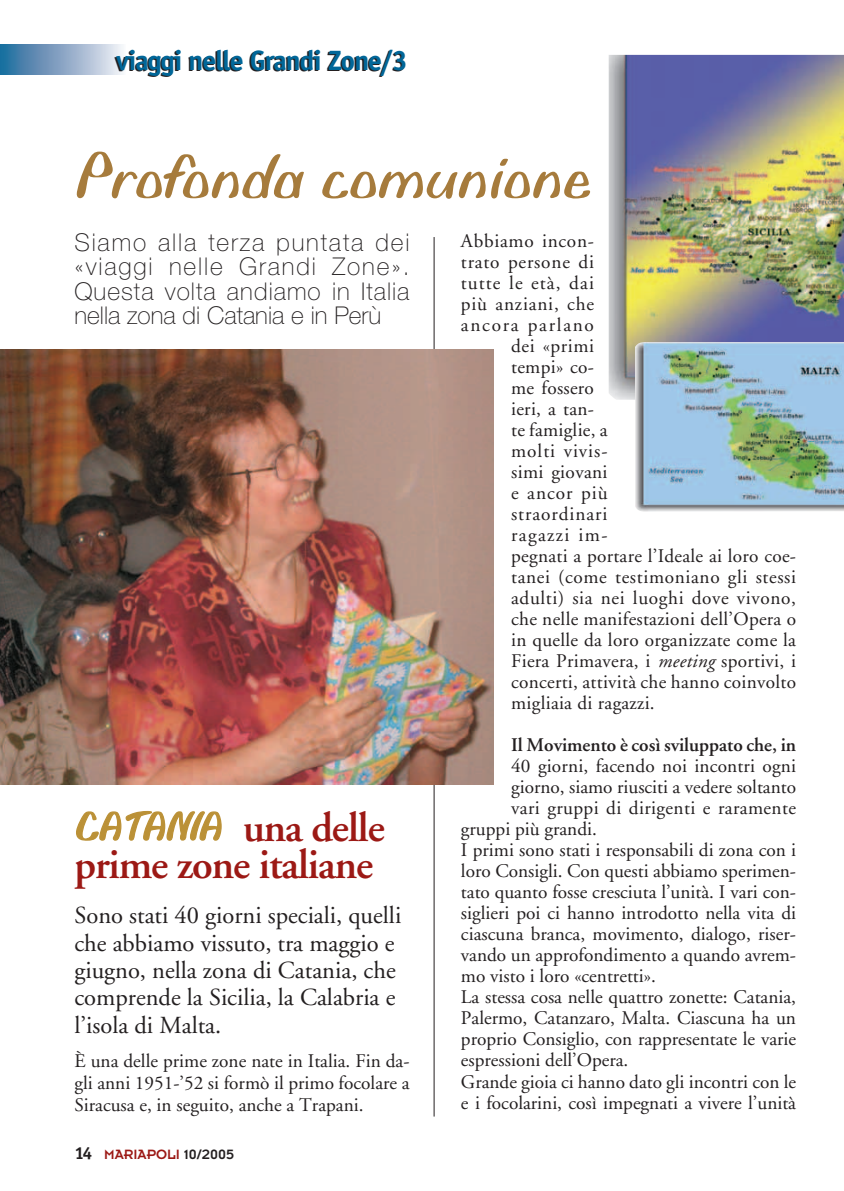
<style>
.page{position:relative;width:844px;height:1191px;background:#fff}
.page>*{position:absolute;margin:0;border:0;box-sizing:border-box;transform-origin:0 0}
.t1{font:70px "Biffo";color:#a67b3c}
.t2{font:600 42px/37.8px "Adobe Garamond";letter-spacing:-.025em;color:#9c1915}
.t3{font:700 28px "Officina Sans";letter-spacing:-.04em;color:#016799}
.t4{font:24.5px/27.3px "Adobe Garamond";color:#231f20}
.t5{font:100 24.5px/24.5px "Helvetica Neue";letter-spacing:.04em;color:#231f20;text-align:justify}
.t6{font:19.25px/22.1px "Adobe Garamond";color:#231f20;text-align:justify}
.t7{font:19.25px "Adobe Garamond";letter-spacing:.035em;color:#231f20}
.t8{font:19.25px "Adobe Garamond";letter-spacing:.02em;color:#231f20}
.t9{font:19.25px "Adobe Garamond";letter-spacing:.05em;color:#231f20}
.t10{font:600 19.25px "Adobe Garamond";color:#231f20}
.t11{font:19.25px "Adobe Garamond";letter-spacing:.045em;color:#231f20}
.t12{font:19.25px "Adobe Garamond";letter-spacing:.055em;color:#231f20}
.t13{font:19.25px "Adobe Garamond";letter-spacing:.04em;color:#231f20}
.t14{font:19.25px "Adobe Garamond";letter-spacing:.09em;color:#231f20}
.t15{font:19.25px "Adobe Garamond";letter-spacing:.075em;color:#231f20}
.t16{font:19.25px "Adobe Garamond";letter-spacing:.03em;color:#231f20}
.t17{font:14.88px "Insignia";color:#9c1915}
.s1{font-family:"Biffo";font-weight:400;color:#bb9137}
.s2{font-family:"Officina Sans";font-weight:700;font-size:17.5px;color:#231f20}
.s3{color:#231f20}
.s4{font-style:italic}
</style>
<div class="page">
<hr style="left:433px;top:237px;width:1px;height:879px;background:#231f20">
<svg style="left:0;top:45px;width:123px;height:29px;background:#88a8c6"></svg>
<img style="left:0;top:349px;width:493px;height:435px">
<img style="left:608px;top:55px;width:235px;height:345px">
<img style="left:635px;top:342px;width:208px;height:170px">
<h3 class="t3" style="left:116px;top:50px;width:293px">viaggi nelle Grandi Zone/3</h3>
<h1 class="t1" style="left:74px;top:148px;width:517px">Profonda comunione</h1>
<p class="t5" style="left:74px;top:233px;width:336px">Siamo alla terza puntata dei «viaggi nelle Grandi Zone».<br>Questa volta andiamo in Italia nella zona di Catania e in Perù</p>
<h2 class="t2" style="left:74px;top:812px;width:312px"><span class="s1">CATANIA</span> una delle prime zone italiane</h2>
<p class="t4" style="left:74px;top:904px;width:328px">Sono stati 40 giorni speciali, quelli che abbiamo vissuto, tra maggio e giugno, nella zona di Catania, che comprende la Sicilia, la Calabria e l’isola di Malta.</p>
<p class="t6" style="left:74px;top:1051px;width:336px">È una delle prime zone nate in Italia. Fin da&shy;gli anni 1951-’52 si formò il primo focolare a Siracusa e, in seguito, anche a Trapani.</p>
<p class="t17" style="left:74px;top:1148px;width:161px"><span class="s2">14</span> MARIAPOLI <span class="s3">10/2005</span></p>
<p class="t7" style="left:461px;top:233px;width:134px">Abbiamo incon-</p>
<p class="t11" style="left:461px;top:254px;width:134px">trato persone di</p>
<p class="t12" style="left:461px;top:275px;width:134px">tutte le età, dai</p>
<p class="t13" style="left:461px;top:296px;width:134px">più anziani, che</p>
<p class="t14" style="left:461px;top:317px;width:134px">ancora parlano</p>
<p class="t16" style="left:511px;top:338px;width:84px">dei «primi</p>
<p class="t6" style="left:511px;top:358px;width:84px">tempi» co-</p>
<p class="t6" style="left:511px;top:379px;width:84px">me fossero</p>
<p class="t6" style="left:511px;top:400px;width:84px">ieri, a tan-</p>
<p class="t6" style="left:511px;top:421px;width:98px">te famiglie, a</p>
<p class="t9" style="left:511px;top:443px;width:98px">molti vivis-</p>
<p class="t8" style="left:511px;top:464px;width:98px">simi giovani</p>
<p class="t9" style="left:511px;top:485px;width:98px">e ancor più</p>
<p class="t9" style="left:511px;top:506px;width:98px">straordinari</p>
<p class="t15" style="left:511px;top:527px;width:98px">ragazzi im-</p>
<p class="t6" style="left:511px;top:547px;width:286px">pegnati a portare l’Ideale ai loro coe-</p>
<p class="t7" style="left:511px;top:569px;width:286px">tanei (come testimoniano gli stessi</p>
<p class="t7" style="left:511px;top:590px;width:286px">adulti) sia nei luoghi dove vivono,</p>
<p class="t6" style="left:511px;top:610px;width:286px">che nelle manifestazioni dell’Opera o</p>
<p class="t6" style="left:511px;top:631px;width:286px">in quelle da loro organizzate come la</p>
<p class="t6" style="left:511px;top:652px;width:286px">Fiera Primavera, i <span class="s4">meeting</span> sportivi, i</p>
<p class="t6" style="left:511px;top:673px;width:286px">concerti, attività che hanno coinvolto</p>
<p class="t6" style="left:511px;top:694px;width:145px">migliaia di ragazzi.</p>
<p class="t10" style="left:511px;top:737px;width:286px">Il Movimento è così sviluppato che, in</p>
<p class="t6" style="left:511px;top:757px;width:286px">40 giorni, facendo noi incontri ogni</p>
<p class="t6" style="left:511px;top:778px;width:286px">giorno, siamo riusciti a vedere soltanto</p>
<p class="t8" style="left:511px;top:800px;width:286px">vari gruppi di dirigenti e raramente</p>
<p class="t6" style="left:461px;top:820px;width:137px">gruppi più grandi.</p>
<p class="t6" style="left:461px;top:841px;width:336px">I primi sono stati i responsabili di zona con i</p>
<p class="t6" style="left:461px;top:862px;width:336px">loro Consigli. Con questi abbiamo sperimen-</p>
<p class="t6" style="left:461px;top:883px;width:336px">tato quanto fosse cresciuta l’unità. I vari con-</p>
<p class="t6" style="left:461px;top:904px;width:336px">siglieri poi ci hanno introdotto nella vita di</p>
<p class="t6" style="left:461px;top:925px;width:336px">ciascuna branca, movimento, dialogo, riser-</p>
<p class="t6" style="left:461px;top:946px;width:336px">vando un approfondimento a quando avrem-</p>
<p class="t6" style="left:461px;top:967px;width:196px">mo visto i loro «centretti».</p>
<p class="t6" style="left:461px;top:988px;width:336px">La stessa cosa nelle quattro zonette: Catania,</p>
<p class="t6" style="left:461px;top:1009px;width:336px">Palermo, Catanzaro, Malta. Ciascuna ha un</p>
<p class="t6" style="left:461px;top:1030px;width:336px">proprio Consiglio, con rappresentate le varie</p>
<p class="t6" style="left:461px;top:1051px;width:169px">espressioni dell’Opera.</p>
<p class="t6" style="left:461px;top:1072px;width:336px">Grande gioia ci hanno dato gli incontri con le</p>
<p class="t6" style="left:461px;top:1094px;width:336px">e i focolarini, così impegnati a vivere l’unità</p>
</div>
